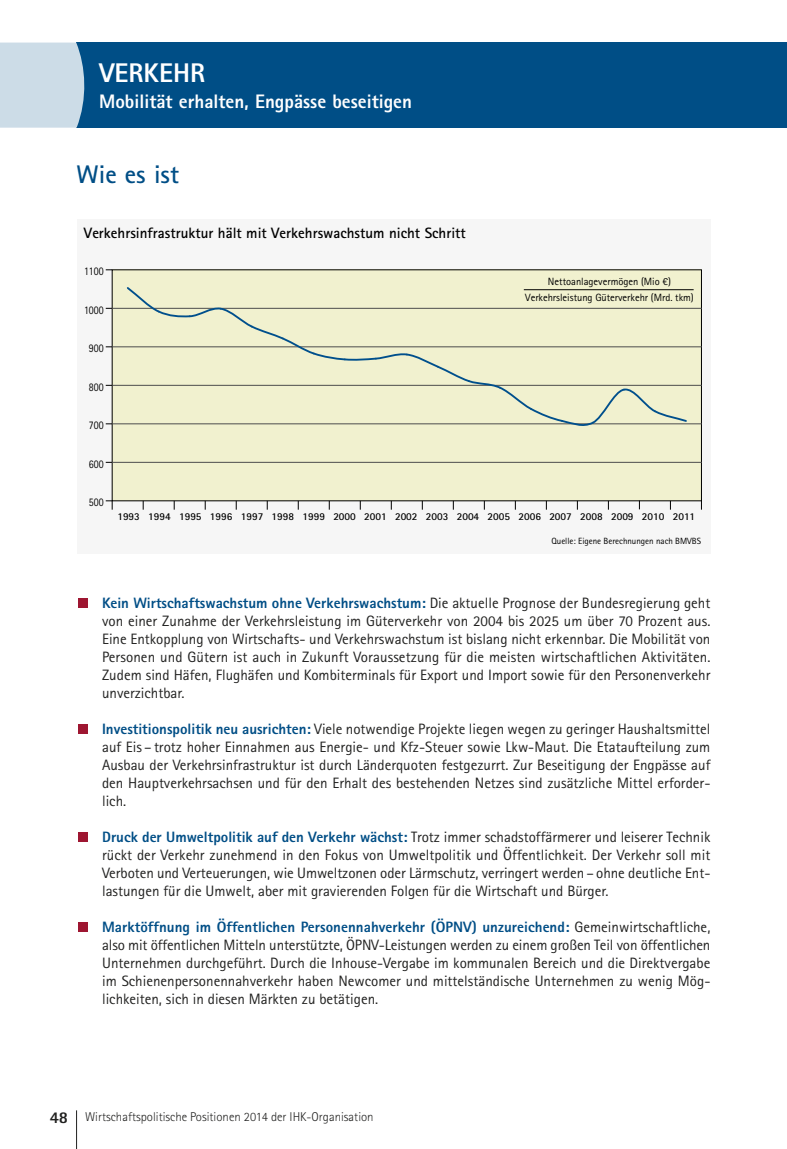
<style>
.page{position:relative;width:787px;height:1149px;background:#fff}
.page>*{position:absolute;margin:0;border:0;box-sizing:border-box;transform-origin:0 0}
.t1{font:800 27px "Agfa Rotis Sans Serif";color:#fff}
.t2{font:700 25.5px "Agfa Rotis Sans Serif";color:#004e86}
.t3{font:800 19.5px "Agfa Rotis Sans Serif";color:#fff}
.t4{font:15px/18px "Agfa Rotis Sans Serif";color:#212120;text-align:justify}
.t5{font:700 15px "Agfa Rotis Sans Serif";color:#000}
.t6{font:300 12.75px "Agfa Rotis Sans Serif";color:#212120}
.t7{font:11.7px "Agfa Rotis Sans Serif";color:#000;scale:.84 1}
.t8{font:700 10.5px "Agfa Rotis Sans Serif";color:#000}
.t9{font:10.5px/16.6px "Agfa Rotis Sans Serif";color:#000;text-align:center}
.t10{font:9px "Agfa Rotis Sans Serif";color:#000}
.s1{font-weight:800;color:#004e86}
.s2{font-weight:800;font-size:16.5px}
</style>
<div class="page">
<div style="left:78px;top:598px;width:10px;height:10px;background:#9e1631"></div>
<div style="left:78px;top:724px;width:10px;height:10px;background:#9e1631"></div>
<div style="left:78px;top:832px;width:10px;height:10px;background:#9e1631"></div>
<div style="left:78px;top:922px;width:10px;height:10px;background:#9e1631"></div>
<div style="left:77px;top:219px;width:633px;height:335px;background:#f6f6f6"></div>
<div style="left:112px;top:270px;width:589px;height:230px;background:#f1f1cf"></div>
<svg style="left:106px;top:500px;width:7px;height:9px"></svg>
<hr style="left:112px;top:423px;width:589px;height:1px;background:#4d4d4d">
<hr style="left:112px;top:462px;width:589px;height:1px;background:#4d4d4d">
<hr style="left:112px;top:385px;width:589px;height:1px;background:#4d4d4d">
<hr style="left:112px;top:346px;width:589px;height:1px;background:#4d4d4d">
<hr style="left:112px;top:308px;width:589px;height:1px;background:#4d4d4d">
<svg style="left:125px;top:287px;width:563px;height:139px"></svg>
<hr style="left:524px;top:289px;width:169px;height:1px;background:#000">
<div style="left:77px;top:43px;width:710px;height:85px;background:#004e86"></div>
<div style="left:0;top:43px;width:85px;height:85px;background:#ccdce7"></div>
<hr style="left:76px;top:1109px;width:1px;height:39px;background:#212120">
<h1 class="t1" style="left:99px;top:63px;width:107px">VERKEHR</h1>
<h3 class="t3" style="left:99px;top:94px;width:314px">Mobilität erhalten, Engpässe beseitigen</h3>
<h2 class="t2" style="left:77px;top:165px;width:104px">Wie es ist</h2>
<p class="t5" style="left:84px;top:228px;width:383px">Verkehrsinfrastruktur hält mit Verkehrswachstum nicht Schritt</p>
<p class="t7" style="left:84px;top:267px;width:25px">1100</p>
<p class="t7" style="left:84px;top:306px;width:25px">1000</p>
<p class="t7" style="left:89px;top:344px;width:19px">900</p>
<p class="t7" style="left:89px;top:382px;width:19px">800</p>
<p class="t7" style="left:89px;top:421px;width:19px">700</p>
<p class="t7" style="left:89px;top:459px;width:19px">600</p>
<p class="t7" style="left:89px;top:498px;width:19px">500</p>
<p class="t9" style="left:525px;top:274px;width:170px">Nettoanlagevermögen (Mio €)<br>Verkehrsleistung Güterverkehr (Mrd. tkm)</p>
<p class="t8" style="left:117px;top:512px;width:363px">1993 1994 1995 1996 1997 1998 1999 2000 2001 2002 2003 2004</p>
<p class="t8" style="left:518px;top:512px;width:24px">2006</p>
<p class="t8" style="left:487px;top:512px;width:24px">2005</p>
<p class="t8" style="left:580px;top:512px;width:24px">2008</p>
<p class="t8" style="left:549px;top:512px;width:24px">2007</p>
<p class="t8" style="left:672px;top:512px;width:24px">2011</p>
<p class="t8" style="left:611px;top:512px;width:55px">2009 2010</p>
<p class="t10" style="left:551px;top:538px;width:151px">Quelle: Eigene Berechnungen nach BMVBS</p>
<p class="t4" style="left:102px;top:595px;width:610px"><span class="s1">Kein Wirtschaftswachstum ohne Verkehrswachstum:</span> Die aktuelle Prognose der Bundesregierung geht von einer Zunahme der Verkehrsleistung im Güterverkehr von 2004 bis 2025 um über 70 Prozent aus.<br>Eine Entkopplung von Wirtschafts- und Verkehrswachstum ist bislang nicht erkennbar. Die Mobilität von Personen und Gütern ist auch in Zukunft Voraussetzung für die meisten wirtschaftlichen Aktivitäten.<br>Zudem sind Häfen, Flughäfen und Kombiterminals für Export und Import sowie für den Personenverkehr unverzichtbar.</p>
<p class="t4" style="left:102px;top:721px;width:610px"><span class="s1">Investitionspolitik neu ausrichten:</span> Viele notwendige Projekte liegen wegen zu geringer Haushaltsmittel auf Eis – trotz hoher Einnahmen aus Energie- und Kfz-Steuer sowie Lkw-Maut. Die Etataufteilung zum Ausbau der Verkehrsinfrastruktur ist durch Länderquoten festgezurrt. Zur Beseitigung der Engpässe auf den Hauptverkehrsachsen und für den Erhalt des bestehenden Netzes sind zusätzliche Mittel erforder&shy;lich.</p>
<p class="t4" style="left:102px;top:829px;width:610px"><span class="s1">Druck der Umweltpolitik auf den Verkehr wächst:</span> Trotz immer schadstoffärmerer und leiserer Technik rückt der Verkehr zunehmend in den Fokus von Umweltpolitik und Öffentlichkeit. Der Verkehr soll mit Verboten und Verteuerungen, wie Umweltzonen oder Lärmschutz, verringert werden – ohne deutliche Ent&shy;lastungen für die Umwelt, aber mit gravierenden Folgen für die Wirtschaft und Bürger.</p>
<p class="t4" style="left:102px;top:919px;width:610px"><span class="s1">Marktöffnung im Öffentlichen Personennahverkehr (ÖPNV) unzureichend:</span> Gemeinwirtschaftliche, also mit öffentlichen Mitteln unterstützte, ÖPNV-Leistungen werden zu einem großen Teil von öffentlichen Unternehmen durchgeführt. Durch die Inhouse-Vergabe im kommunalen Bereich und die Direktvergabe im Schienenpersonennahverkehr haben Newcomer und mittelständische Unternehmen zu wenig Mög&shy;lichkeiten, sich in diesen Märkten zu betätigen.</p>
<p class="t6" style="left:50px;top:1111px;width:325px"><span class="s2">48</span> Wirtschaftspolitische Positionen 2014 der IHK-Organisation</p>
</div>
